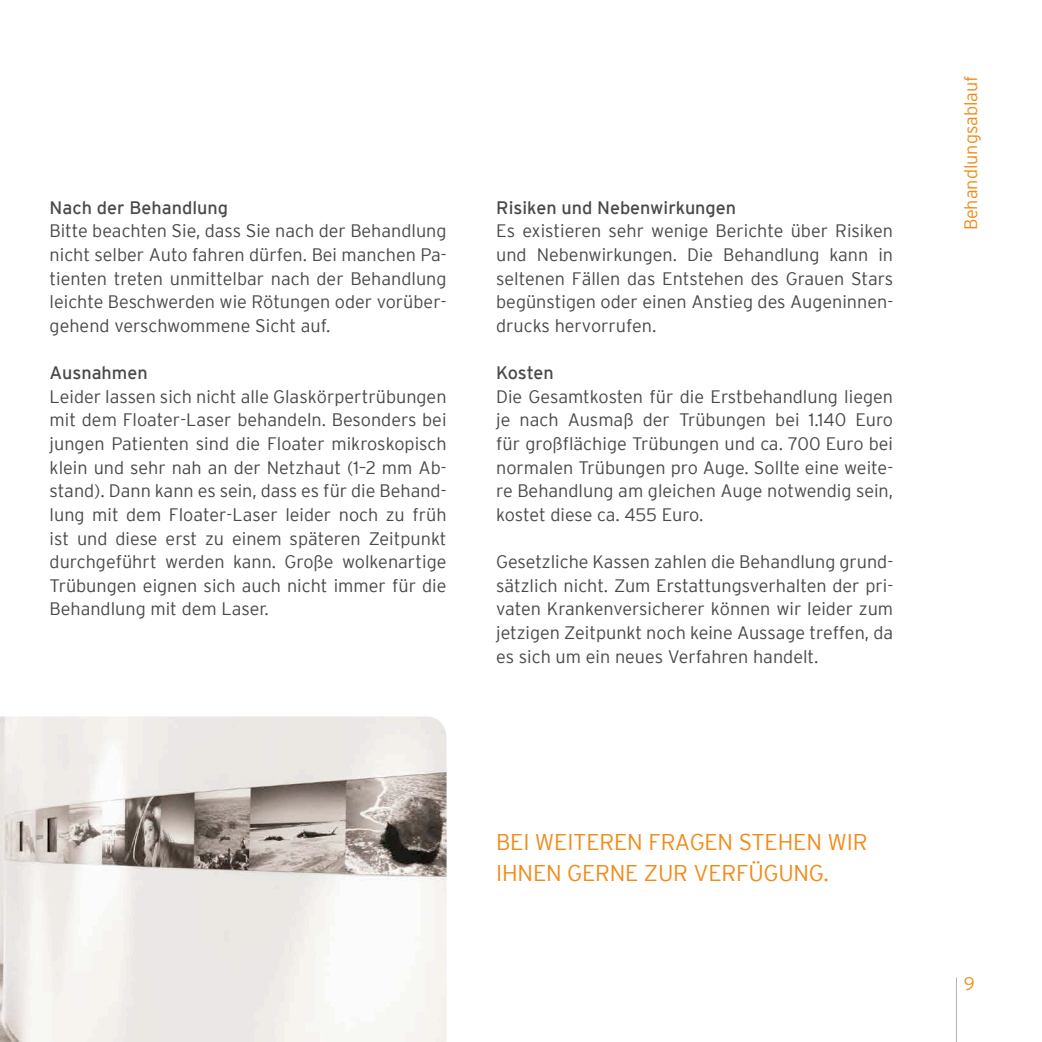
<style>
.page{position:relative;width:1042px;height:1042px;background:#fff}
.page>*{position:absolute;margin:0;border:0;box-sizing:border-box;transform-origin:0 0}
.t1{font:300 22.75px/30.6px "Interstate";letter-spacing:-.01em;color:#f18b18}
.t2{font:300 18.03px/23.6px "Interstate";color:#494948;text-align:justify}
.t3{font:18.03px "Interstate";color:#494948}
.t4{font:300 18.03px "Interstate";color:#f18b18}
</style>
<div class="page">
<hr style="left:956px;top:977px;width:1px;height:65px;background:#b2b1b1">
<img style="left:0;top:716px;width:446px;height:326px">
<p class="t3" style="left:50px;top:197px;width:180px">Nach der Behandlung</p>
<p class="t2" style="left:50px;top:219px;width:398px">Bitte beachten Sie, dass Sie nach der Behandlung nicht selber Auto fahren dürfen. Bei manchen Pa&shy;tienten treten unmittelbar nach der Behandlung leichte Beschwerden wie Rötungen oder vorüber&shy;gehend verschwommene Sicht auf.</p>
<p class="t3" style="left:50px;top:363px;width:100px">Ausnahmen</p>
<p class="t2" style="left:50px;top:384px;width:398px">Leider lassen sich nicht alle Glaskörpertrübungen mit dem Floater-Laser behandeln. Besonders bei jungen Patienten sind die Floater mikroskopisch klein und sehr nah an der Netzhaut (1–2 mm Ab&shy;stand). Dann kann es sein, dass es für die Behand&shy;lung mit dem Floater-Laser leider noch zu früh ist und diese erst zu einem späteren Zeitpunkt durchgeführt werden kann. Große wolkenartige Trübungen eignen sich auch nicht immer für die Behandlung mit dem Laser.</p>
<p class="t3" style="left:496px;top:197px;width:241px">Risiken und Nebenwirkungen</p>
<p class="t2" style="left:496px;top:219px;width:398px">Es existieren sehr wenige Berichte über Risiken und Nebenwirkungen. Die Behandlung kann in seltenen Fällen das Entstehen des Grauen Stars begünstigen oder einen Anstieg des Augeninnen&shy;drucks hervorrufen.</p>
<p class="t3" style="left:496px;top:363px;width:59px">Kosten</p>
<p class="t2" style="left:496px;top:384px;width:398px">Die Gesamtkosten für die Erstbehandlung liegen je nach Ausmaß der Trübungen bei 1.140 Euro für großflächige Trübungen und ca. 700 Euro bei normalen Trübungen pro Auge. Sollte eine weite&shy;re Behandlung am gleichen Auge notwendig sein, kostet diese ca. 455 Euro.</p>
<p class="t2" style="left:496px;top:550px;width:398px">Gesetzliche Kassen zahlen die Behandlung grund&shy;sätzlich nicht. Zum Erstattungsverhalten der pri&shy;vaten Krankenversicherer können wir leider zum jetzigen Zeitpunkt noch keine Aussage treffen, da es sich um ein neues Verfahren handelt.</p>
<p class="t1" style="left:496px;top:826px;width:373px">BEI WEITEREN FRAGEN STEHEN WIR<br>IHNEN GERNE ZUR VERFÜGUNG.</p>
<p class="t4" style="left:960px;top:230px;width:157px;rotate:-90deg">Behandlungsablauf</p>
<p class="t4" style="left:964px;top:974px;width:13px">9</p>
</div>
